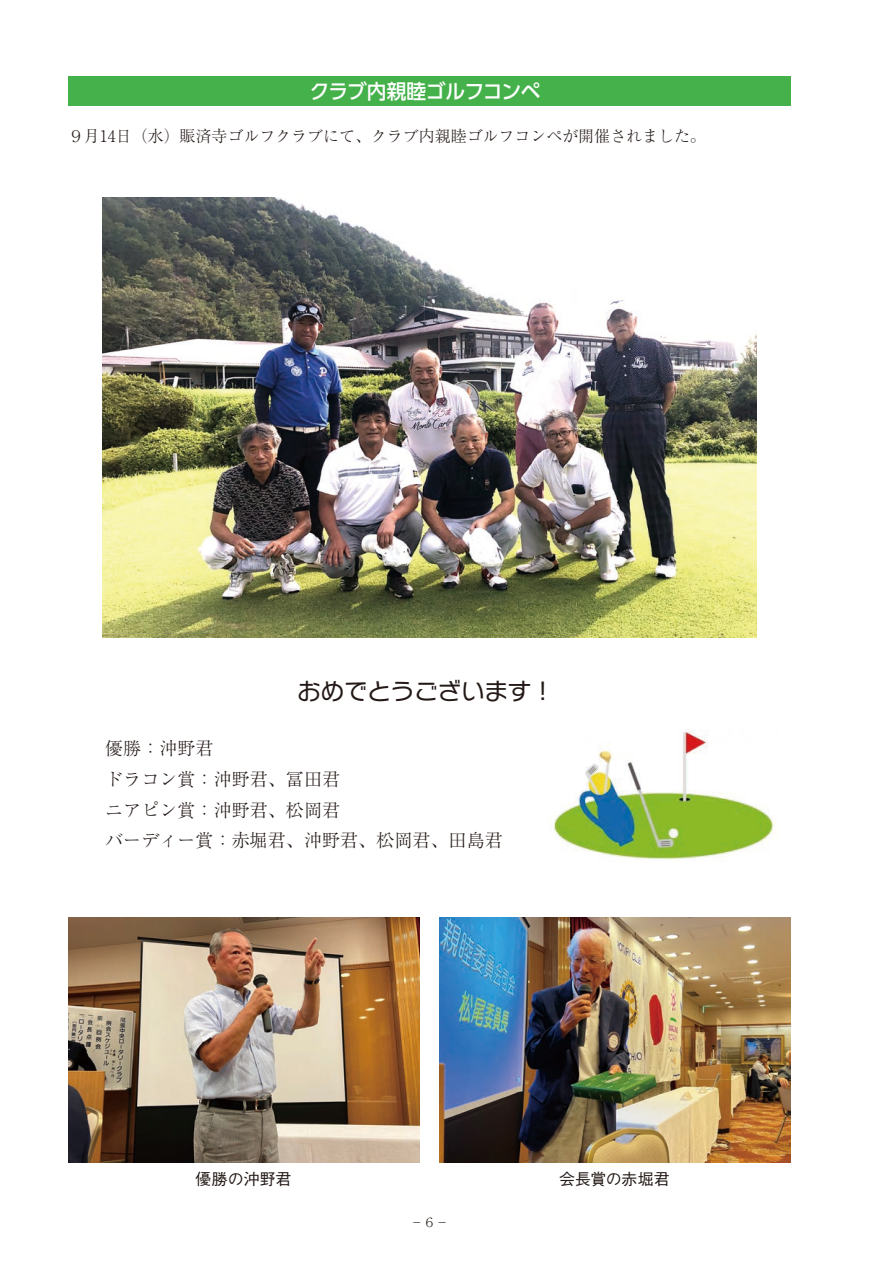
<style>
.page{position:relative;width:893px;height:1263px;background:#fff}
.page>*{position:absolute;margin:0;border:0;box-sizing:border-box;transform-origin:0 0}
.t1{font:23.4px "Typelabo N Std";color:#231916}
.t2{font:500 20.25px "UD Shin Go Pr 6 N";letter-spacing:-.025em;color:#fff}
.t3{font:300 18px/30.9px "Ryumin Pr 6 N";color:#231916}
.t4{font:300 15.9px "Ryumin Pr 6 N";color:#231916}
.t5{font:500 15.9px "Gothic BBB Pr 6";letter-spacing:.005em;color:#231916}
.t6{font:300 12.75px "Ryumin Pr 6 N";color:#231916}
</style>
<div class="page">
<img style="left:553px;top:729px;width:223px;height:132px">
<img style="left:102px;top:197px;width:655px;height:440px">
<img style="left:69px;top:917px;width:351px;height:245px">
<img style="left:440px;top:917px;width:351px;height:245px">
<div style="left:68px;top:77px;width:723px;height:29px;background:#45b14a"></div>
<p class="t2" style="left:310px;top:75px;width:232px">クラブ内親睦ゴルフコンペ</p>
<p class="t4" style="left:68px;top:123px;width:639px">９月14日（水）賑済寺ゴルフクラブにて、クラブ内親睦ゴルフコンペが開催されました。</p>
<p class="t1" style="left:297px;top:673px;width:259px">おめでとうございます！</p>
<p class="t3" style="left:105px;top:732px;width:399px">優勝：沖野君<br>ドラコン賞：沖野君、冨田君<br>ニアピン賞：沖野君、松岡君<br>バーディー賞：赤堀君、沖野君、松岡君、田島君</p>
<p class="t5" style="left:195px;top:1166px;width:97px">優勝の沖野君</p>
<p class="t5" style="left:559px;top:1166px;width:112px">会長賞の赤堀君</p>
<p class="t6" style="left:410px;top:1212px;width:40px">－６－</p>
</div>
